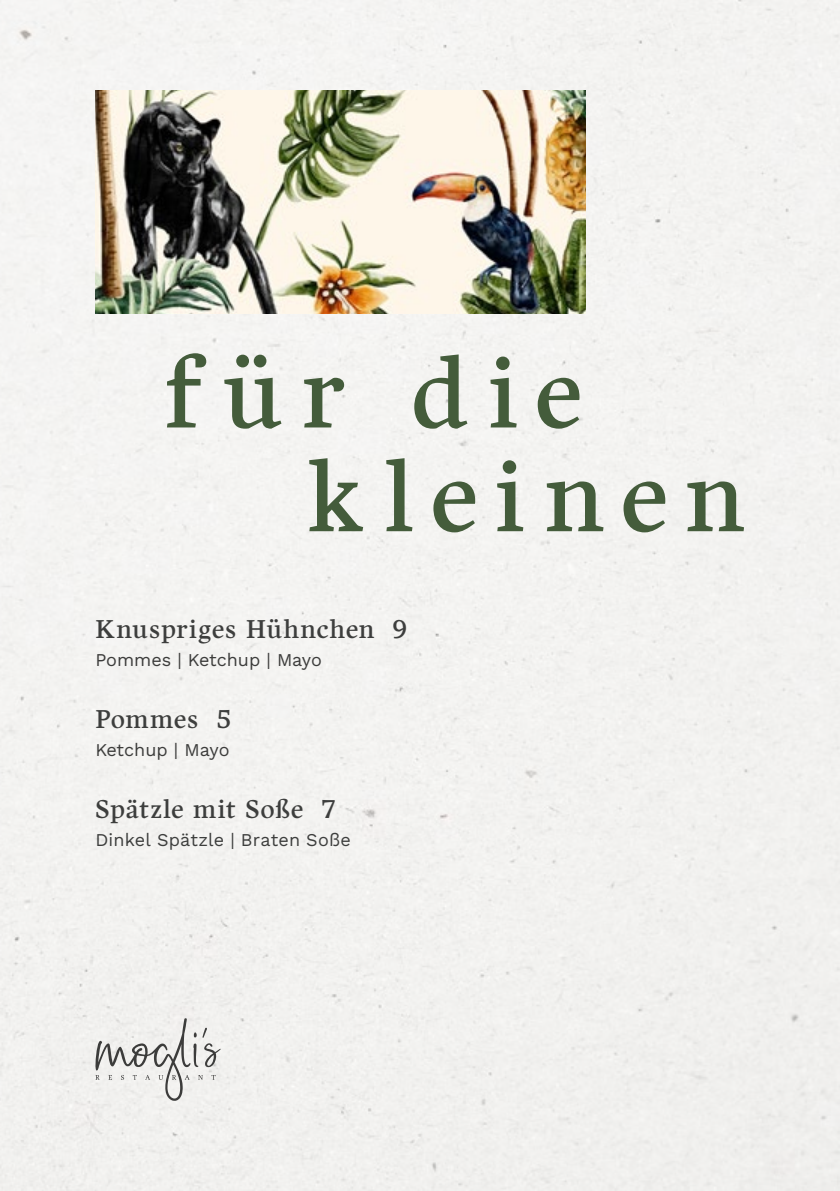
<style>
.page{position:relative;width:840px;height:1191px;background:#fff}
.page>*{position:absolute;margin:0;border:0;box-sizing:border-box;transform-origin:0 0}
.t1{font:100px/103.8px "Harfang";letter-spacing:.185em;color:#445c3b}
.t2{font:26px "Harfang";letter-spacing:.035em;color:#3d3e3d}
.t3{font:18px "Work Sans";color:#3c3c3b}
.t4{font:18px "Work Sans";letter-spacing:.01em;color:#3d3e3d}
</style>
<div class="page">
<div style="left:0;top:0;width:839px;height:1191px;background:#f3f2f0"></div>
<img style="left:95px;top:90px;width:490px;height:223px">
<svg style="left:95px;top:1018px;width:125px;height:82px"></svg>
<h1 class="t1" style="left:307px;top:350px;width:439px;text-indent:-142px">für die kleinen</h1>
<p class="t2" style="left:95px;top:619px;width:313px">Knuspriges Hühnchen 9</p>
<p class="t3" style="left:95px;top:653px;width:228px">Pommes | Ketchup | Mayo</p>
<p class="t2" style="left:95px;top:709px;width:137px">Pommes 5</p>
<p class="t3" style="left:95px;top:743px;width:135px">Ketchup | Mayo</p>
<p class="t2" style="left:95px;top:799px;width:242px">Spätzle mit Soße 7</p>
<p class="t4" style="left:95px;top:833px;width:257px">Dinkel Spätzle | Braten Soße</p>
</div>
